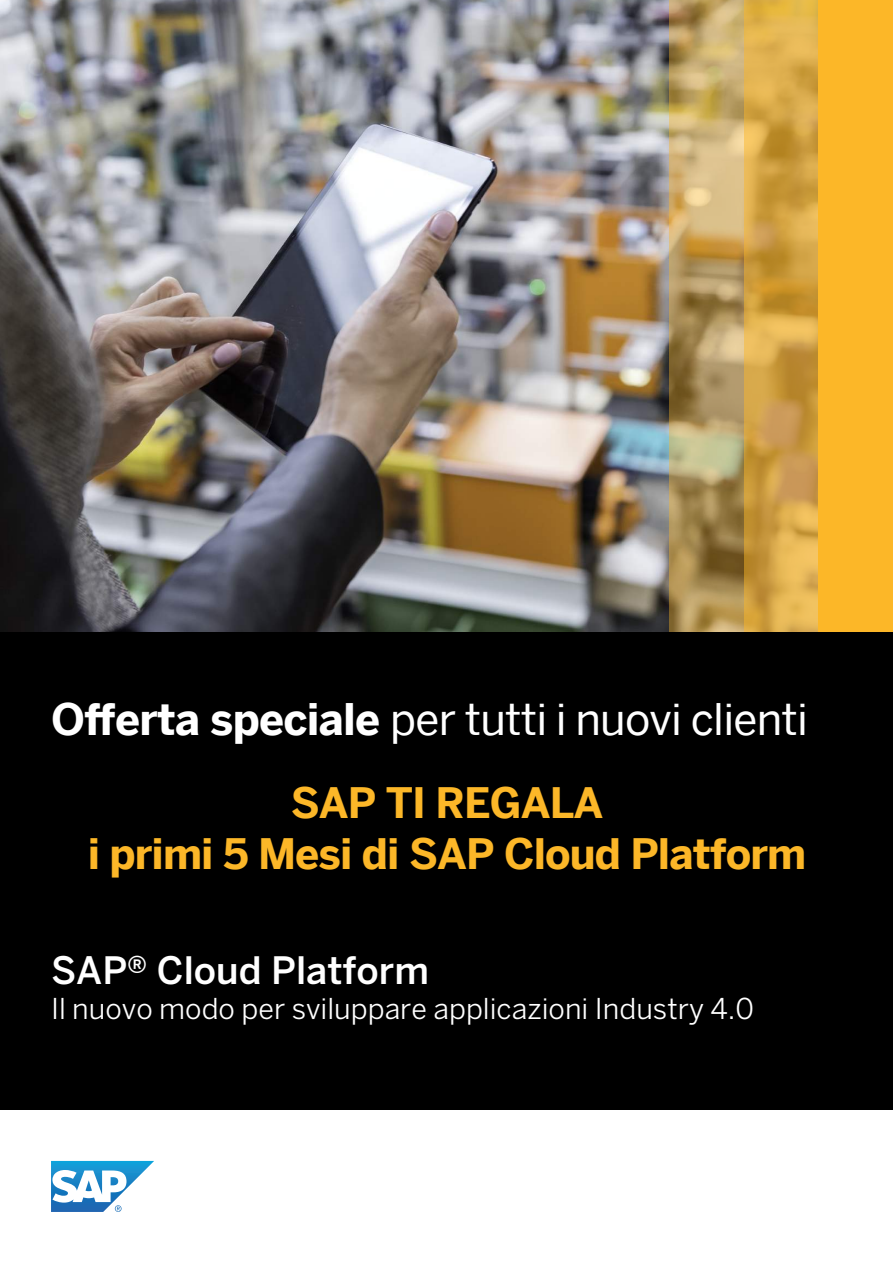
<style>
.page{position:relative;width:893px;height:1263px;background:#fff}
.page>*{position:absolute;margin:0;border:0;box-sizing:border-box;transform-origin:0 0}
.t1{font:43.5px "Benton Sans";letter-spacing:-.02em;color:#fff}
.t2{font:700 42px/51px "Benton Sans";letter-spacing:-.02em;color:#fcb728;text-align:center}
.t3{font:500 37.5px "Benton Sans";color:#fff}
.t4{font:28.5px "Benton Sans";color:#fff}
.s1{font-weight:700}
</style>
<div class="page">
<div style="left:0;top:631px;width:893px;height:479px;background:#000"></div>
<img style="left:0;top:0;width:670px;height:631px">
<svg style="left:670px;top:0;width:74px;height:631px;background:#b69c64"></svg>
<svg style="left:744px;top:0;width:75px;height:631px;background:#d4a345"></svg>
<div style="left:819px;top:0;width:74px;height:631px;background:#fcb728"></div>
<svg style="left:51px;top:1161px;width:103px;height:51px"></svg>
<h1 class="t1" style="left:51px;top:682px;width:758px"><span class="s1">Offerta speciale</span> per tutti i nuovi clienti</h1>
<h2 class="t2" style="left:88px;top:772px;width:720px">SAP TI REGALA<br>i primi 5 Mesi di SAP Cloud Platform</h2>
<h3 class="t3" style="left:51px;top:948px;width:380px">SAP® Cloud Platform</h3>
<p class="t4" style="left:51px;top:991px;width:704px">Il nuovo modo per sviluppare applicazioni Industry 4.0</p>
</div>
